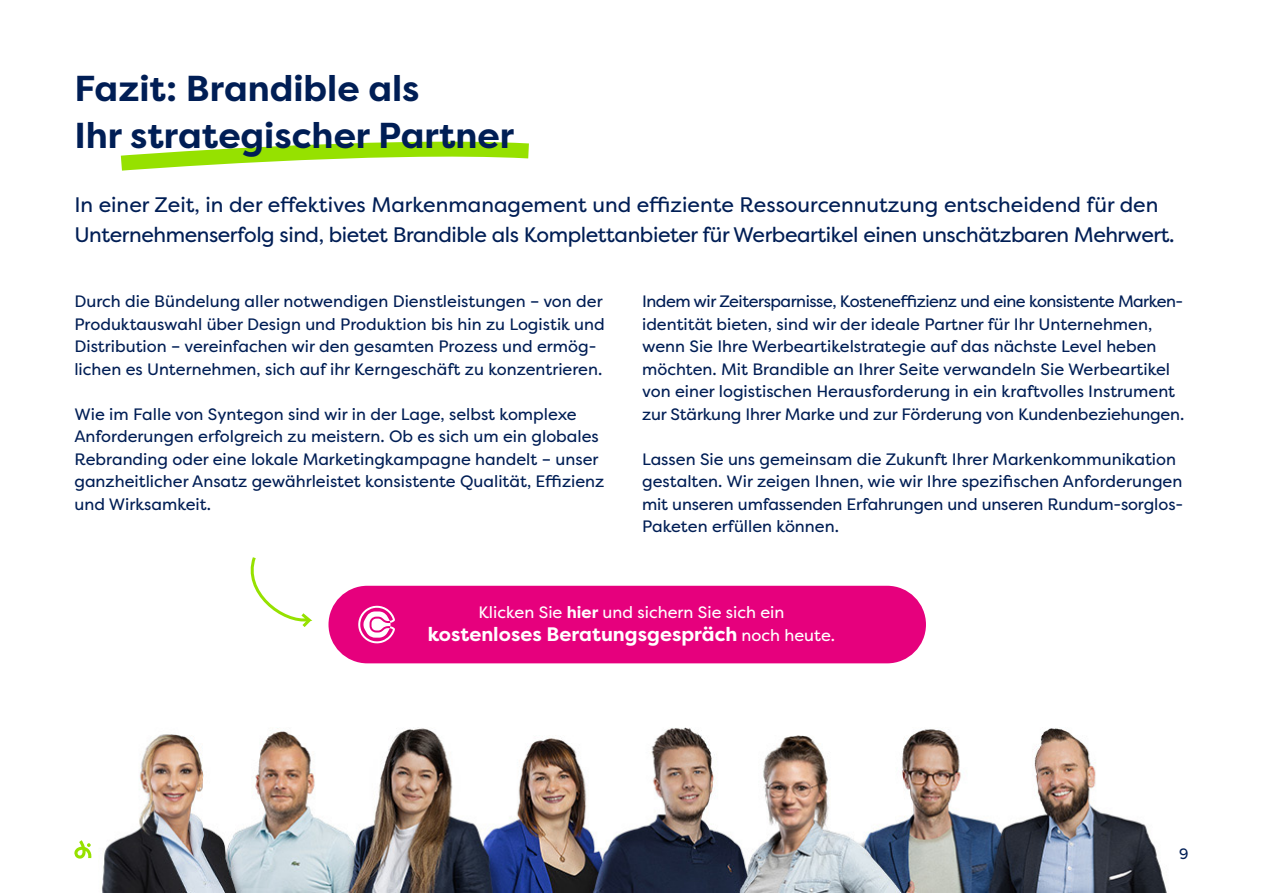
<style>
.page{position:relative;width:1263px;height:893px;background:#fff}
.page>*{position:absolute;margin:0;border:0;box-sizing:border-box;transform-origin:0 0}
.t1{font:700 36px/46.8px "Filson Pro";color:#001e55}
.t2{font:21px/30px "Filson Pro";letter-spacing:-.02em;color:#001e55}
.t3{font:700 19.5px "Filson Pro";color:#fff}
.t4{font:16.5px/22.5px "Filson Pro";color:#001e55}
.t5{font:16.5px "Filson Pro";color:#fff}
.t6{font:15px "Filson Pro";color:#001e55}
.s1{font-weight:700}
.s2{font-weight:400;font-size:16.5px}
</style>
<div class="page">
<img style="left:91px;top:727px;width:1076px;height:166px">
<svg style="left:120px;top:141px;width:409px;height:30px"></svg>
<div style="left:328px;top:586px;width:598px;height:77px;background:#e6007d;border-radius:39px"></div>
<svg style="left:358px;top:606px;width:37px;height:37px"></svg>
<svg style="left:250px;top:557px;width:63px;height:70px"></svg>
<svg style="left:74px;top:840px;width:17px;height:19px"></svg>
<h1 class="t1" style="left:74px;top:66px;width:441px">Fazit: Brandible als<br>Ihr strategischer Partner</h1>
<p class="t2" style="left:74px;top:190px;width:1102px">In einer Zeit, in der effektives Markenmanagement und effiziente Ressourcennutzung entscheidend für den<br>Unternehmenserfolg sind, bietet Brandible als Komplettanbieter für Werbeartikel einen unschätzbaren Mehrwert.</p>
<p class="t4" style="left:74px;top:290px;width:532px">Durch die Bündelung aller notwendigen Dienstleistungen – von der Produktauswahl über Design und Produktion bis hin zu Logistik und Distribution – vereinfachen wir den gesamten Prozess und ermög&shy;lichen es Unternehmen, sich auf ihr Kerngeschäft zu konzentrieren.</p>
<p class="t4" style="left:74px;top:403px;width:531px">Wie im Falle von Syntegon sind wir in der Lage, selbst komplexe Anforderungen erfolgreich zu meistern. Ob es sich um ein globales Rebranding oder eine lokale Marketingkampagne handelt – unser ganzheitlicher Ansatz gewährleistet konsistente Qualität, Effizienz und Wirksamkeit.</p>
<p class="t4" style="left:642px;top:290px;width:544px">Indem wir Zeitersparnisse, Kosteneffizienz und eine konsistente Marken&shy;identität bieten, sind wir der ideale Partner für Ihr Unternehmen, wenn Sie Ihre Werbeartikelstrategie auf das nächste Level heben möchten. Mit Brandible an Ihrer Seite verwandeln Sie Werbeartikel von einer logistischen Herausforderung in ein kraftvolles Instrument zur Stärkung Ihrer Marke und zur Förderung von Kundenbeziehungen.</p>
<p class="t4" style="left:642px;top:448px;width:543px">Lassen Sie uns gemeinsam die Zukunft Ihrer Markenkommunikation gestalten. Wir zeigen Ihnen, wie wir Ihre spezifischen Anforderungen mit unseren umfassenden Erfahrungen und unseren Rundum-sorglos-Paketen erfüllen können.</p>
<p class="t5" style="left:478px;top:601px;width:307px">Klicken Sie <span class="s1">hier</span> und sichern Sie sich ein</p>
<p class="t3" style="left:428px;top:622px;width:409px">kostenloses Beratungsgespräch <span class="s2">noch heute.</span></p>
<p class="t6" style="left:1179px;top:843px;width:11px">9</p>
</div>
